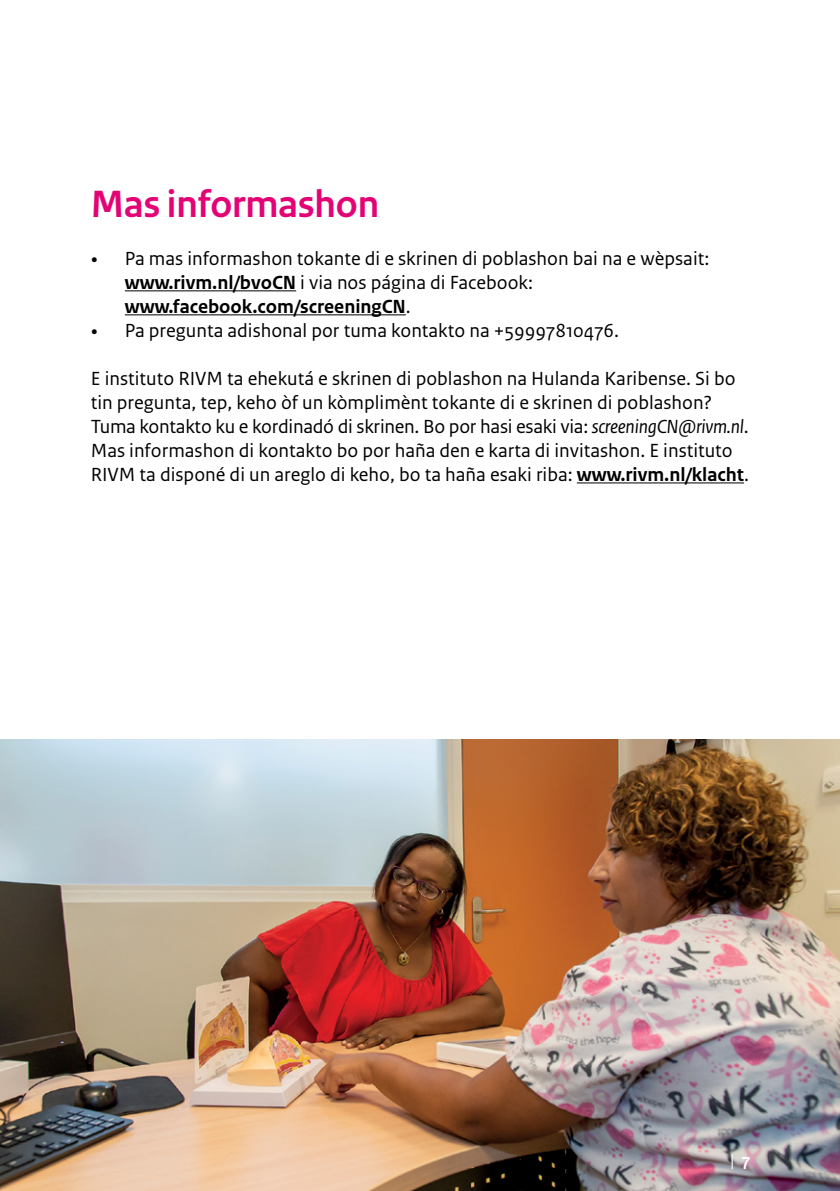
<style>
.page{position:relative;width:840px;height:1191px;background:#fff}
.page>*{position:absolute;margin:0;border:0;box-sizing:border-box;transform-origin:0 0}
._05_RIVM_Paragraafko{font:700 40px "Rijksoverheid Sans Heading";color:#e40375}
._10_RIVM_Broodtekst{font:20px/24px "Rijksoverheid Sans Text";color:#000}
.t1{font:18px "Rijksoverheid Sans Text";color:#fff}
.s1{font-family:"Rijksoverheid Serif"}
.s2{font-weight:700}
.s3{font-style:italic}
</style>
<div class="page">
<hr style="left:125px;top:290px;width:171px;height:1px;background:#000">
<hr style="left:125px;top:314px;width:280px;height:1px;background:#000">
<hr style="left:576px;top:482px;width:167px;height:1px;background:#000">
<img style="left:0;top:739px;width:839px;height:452px">
<p class="_05_RIVM_Paragraafko" style="left:91px;top:181px;width:290px">Mas informashon</p>
<p class="_10_RIVM_Broodtekst" style="left:125px;top:247px;width:585px;text-indent:-34px"><span class="s1">•</span> Pa mas informashon tokante di e skrinen di poblashon bai na e wèpsait: <span class="s2">www.rivm.nl/bvoCN</span> i via nos página di Facebook: <span class="s2">www.facebook.com/screeningCN</span>.</p>
<p class="_10_RIVM_Broodtekst" style="left:91px;top:319px;width:529px"><span class="s1">•</span> Pa pregunta adishonal por tuma kontakto na +59997810476.</p>
<p class="_10_RIVM_Broodtekst" style="left:91px;top:367px;width:659px">E instituto RIVM ta ehekutá e skrinen di poblashon na Hulanda Karibense. Si bo tin pregunta, tep, keho òf un kòmplimènt tokante di e skrinen di poblashon?<br>Tuma kontakto ku e kordinadó di skrinen. Bo por hasi esaki via: <span class="s3">screeningCN@rivm.nl</span>.<br>Mas informashon di kontakto bo por haña den e karta di invitashon. E instituto RIVM ta disponé di un areglo di keho, bo ta haña esaki riba: <span class="s2">www.rivm.nl/klacht</span>.</p>
<p class="t1" style="left:729px;top:1149px;width:22px">| <span class="s2">7</span></p>
</div>
